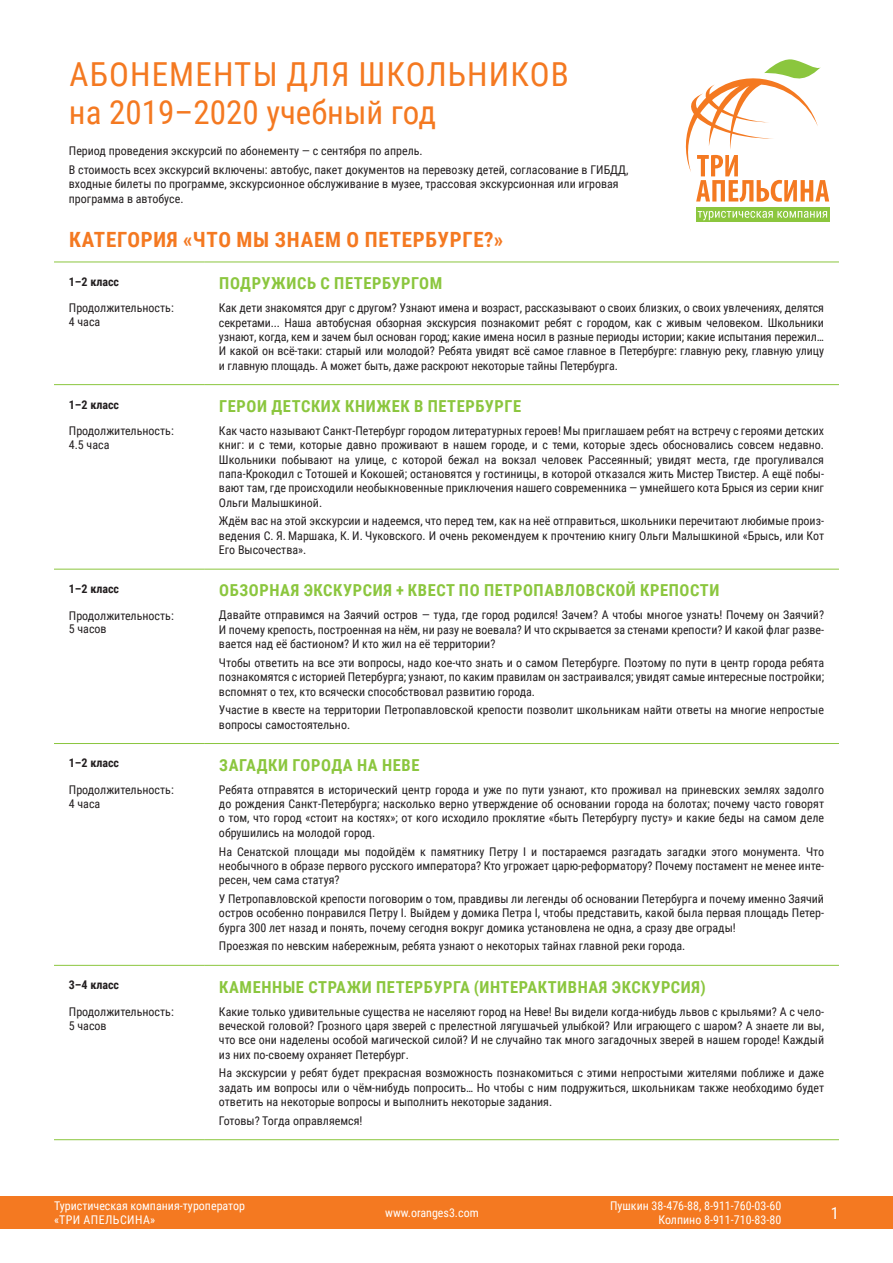
<style>
.page{position:relative;width:893px;height:1263px;background:#fff}
.page>*{position:absolute;margin:0;border:0;box-sizing:border-box;transform-origin:0 0}
.t1{font:33px/38.1px "Roboto Condensed";letter-spacing:.02em;color:#f47921}
.t2{font:700 21px "Roboto Condensed";letter-spacing:.035em;color:#f47921}
.t3{font:700 16.5px "Roboto Condensed";letter-spacing:.035em;color:#8bc63e}
.t4{font:16.5px "Roboto Condensed";color:#fff}
.t5{font:12px/14.4px "Roboto Condensed";color:#231f20;text-align:justify}
.t6{font:12px/14.4px "Roboto Condensed";color:#fff}
.t7{font:700 12px "Roboto Condensed";color:#231f20}
</style>
<div class="page">
<div style="left:0;top:1196px;width:893px;height:33px;background:#f47921"></div>
<hr style="left:54px;top:262px;width:150px;height:1px;background:#8bc63e">
<hr style="left:204px;top:262px;width:635px;height:1px;background:#8bc63e">
<hr style="left:54px;top:384px;width:150px;height:1px;background:#8bc63e">
<hr style="left:204px;top:384px;width:635px;height:1px;background:#8bc63e">
<hr style="left:54px;top:569px;width:150px;height:1px;background:#8bc63e">
<hr style="left:204px;top:569px;width:635px;height:1px;background:#8bc63e">
<hr style="left:54px;top:743px;width:150px;height:1px;background:#8bc63e">
<hr style="left:204px;top:743px;width:635px;height:1px;background:#8bc63e">
<hr style="left:54px;top:965px;width:150px;height:1px;background:#8bc63e">
<hr style="left:204px;top:965px;width:635px;height:1px;background:#8bc63e">
<hr style="left:54px;top:1139px;width:150px;height:1px;background:#8bc63e">
<hr style="left:204px;top:1139px;width:635px;height:1px;background:#8bc63e">
<div style="left:696px;top:207px;width:133px;height:14px;background:#8bc63e"></div>
<svg style="left:698px;top:211px;width:129px;height:9px"></svg>
<svg style="left:686px;top:59px;width:143px;height:143px"></svg>
<h1 class="t1" style="left:69px;top:54px;width:501px">АБОНЕМЕНТЫ ДЛЯ ШКОЛЬНИКОВ на 2019–2020 учебный год</h1>
<p class="t5" style="left:69px;top:141px;width:561px;line-height:18.6px">Период проведения экскурсий по абонементу — с сентября по апрель.<br>В стоимость всех экскурсий включены: автобус, пакет документов на перевозку детей, согласование в ГИБДД,</p>
<p class="t5" style="left:69px;top:176px;width:551px">входные билеты по программе, экскурсионное обслуживание в музее, трассовая экскурсионная или игровая программа в автобусе.</p>
<h2 class="t2" style="left:69px;top:225px;width:435px">КАТЕГОРИЯ «ЧТО МЫ ЗНАЕМ О ПЕТЕРБУРГЕ?»</h2>
<p class="t7" style="left:69px;top:273px;width:52px">1–2 класс</p>
<p class="t5" style="left:69px;top:301px;width:106px;line-height:13.8px">Продолжительность:<br>4 часа</p>
<h3 class="t3" style="left:219px;top:272px;width:224px">ПОДРУЖИСЬ С ПЕТЕРБУРГОМ</h3>
<p class="t5" style="left:219px;top:300px;width:606px">Как дети знакомятся друг с другом? Узнают имена и возраст, рассказывают о своих близких, о своих увлечениях, делятся секретами... Наша автобусная обзорная экскурсия познакомит ребят с городом, как с живым человеком. Школьники узнают, когда, кем и зачем был основан город; какие имена носил в разные периоды истории; какие испытания пережил… И какой он всё-таки: старый или молодой? Ребята увидят всё самое главное в Петербурге: главную реку, главную улицу и главную площадь. А может быть, даже раскроют некоторые тайны Петербурга.</p>
<p class="t7" style="left:69px;top:396px;width:52px">1–2 класс</p>
<p class="t5" style="left:69px;top:423px;width:106px;line-height:13.8px">Продолжительность:<br>4.5 часа</p>
<h3 class="t3" style="left:219px;top:394px;width:303px">ГЕРОИ ДЕТСКИХ КНИЖЕК В ПЕТЕРБУРГЕ</h3>
<p class="t5" style="left:219px;top:423px;width:607px">Как часто называют Санкт-Петербург городом литературных героев! Мы приглашаем ребят на встречу с героями детских книг: и с теми, которые давно проживают в нашем городе, и с теми, которые здесь обосновались совсем недавно.<br>Школьники побывают на улице, с которой бежал на вокзал человек Рассеянный; увидят места, где прогуливался папа-Крокодил с Тотошей и Кокошей; остановятся у гостиницы, в которой отказался жить Мистер Твистер. А ещё побы&shy;вают там, где происходили необыкновенные приключения нашего современника — умнейшего кота Брыся из серии книг Ольги Малышкиной.</p>
<p class="t5" style="left:219px;top:513px;width:607px">Ждём вас на этой экскурсии и надеемся, что перед тем, как на неё отправиться, школьники перечитают любимые произ&shy;ведения С. Я. Маршака, К. И. Чуковского. И очень рекомендуем к прочтению книгу Ольги Малышкиной «Брысь, или Кот Его Высочества».</p>
<p class="t7" style="left:69px;top:580px;width:52px">1–2 класс</p>
<p class="t5" style="left:69px;top:608px;width:106px;line-height:13.8px">Продолжительность:<br>5 часов</p>
<h3 class="t3" style="left:219px;top:579px;width:502px">ОБЗОРНАЯ ЭКСКУРСИЯ + КВЕСТ ПО ПЕТРОПАВЛОВСКОЙ КРЕПОСТИ</h3>
<p class="t5" style="left:219px;top:607px;width:607px">Давайте отправимся на Заячий остров — туда, где город родился! Зачем? А чтобы многое узнать! Почему он Заячий?<br>И почему крепость, построенная на нём, ни разу не воевала? И что скрывается за стенами крепости? И какой флаг разве&shy;вается над её бастионом? И кто жил на её территории?</p>
<p class="t5" style="left:219px;top:655px;width:607px">Чтобы ответить на все эти вопросы, надо кое-что знать и о самом Петербурге. Поэтому по пути в центр города ребята познакомятся с историей Петербурга; узнают, по каким правилам он застраивался; увидят самые интересные постройки; вспомнят о тех, кто всячески способствовал развитию города.</p>
<p class="t5" style="left:219px;top:702px;width:607px">Участие в квесте на территории Петропавловской крепости позволит школьникам найти ответы на многие непростые вопросы самостоятельно.</p>
<p class="t7" style="left:69px;top:755px;width:52px">1–2 класс</p>
<p class="t5" style="left:69px;top:782px;width:106px;line-height:13.8px">Продолжительность:<br>4 часа</p>
<h3 class="t3" style="left:219px;top:753px;width:202px">ЗАГАДКИ ГОРОДА НА НЕВЕ</h3>
<p class="t5" style="left:219px;top:782px;width:607px">Ребята отправятся в исторический центр города и уже по пути узнают, кто проживал на приневских землях задолго до рождения Санкт-Петербурга; насколько верно утверждение об основании города на болотах; почему часто говорят о том, что город «стоит на костях»; от кого исходило проклятие «быть Петербургу пусту» и какие беды на самом деле обрушились на молодой город.</p>
<p class="t5" style="left:219px;top:844px;width:607px">На Сенатской площади мы подойдём к памятнику Петру I и постараемся разгадать загадки этого монумента. Что необычного в образе первого русского императора? Кто угрожает царю-реформатору? Почему постамент не менее инте&shy;ресен, чем сама статуя?</p>
<p class="t5" style="left:219px;top:891px;width:607px">У Петропавловской крепости поговорим о том, правдивы ли легенды об основании Петербурга и почему именно Заячий остров особенно понравился Петру I. Выйдем у домика Петра I, чтобы представить, какой была первая площадь Петер&shy;бурга 300 лет назад и понять, почему сегодня вокруг домика установлена не одна, а сразу две ограды!</p>
<p class="t5" style="left:219px;top:938px;width:468px">Проезжая по невским набережным, ребята узнают о некоторых тайнах главной реки города.</p>
<p class="t7" style="left:69px;top:976px;width:52px">3–4 класс</p>
<p class="t5" style="left:69px;top:1004px;width:106px;line-height:13.8px">Продолжительность:<br>5 часов</p>
<h3 class="t3" style="left:219px;top:975px;width:488px">КАМЕННЫЕ СТРАЖИ ПЕТЕРБУРГА (ИНТЕРАКТИВНАЯ ЭКСКУРСИЯ)</h3>
<p class="t5" style="left:219px;top:1003px;width:607px">Какие только удивительные существа не населяют город на Неве! Вы видели когда-нибудь львов с крыльями? А с чело&shy;веческой головой? Грозного царя зверей с прелестной лягушачьей улыбкой? Или играющего с шаром? А знаете ли вы, что все они наделены особой магической силой? И не случайно так много загадочных зверей в нашем городе! Каждый из них по-своему охраняет Петербург.</p>
<p class="t5" style="left:219px;top:1065px;width:607px">На экскурсии у ребят будет прекрасная возможность познакомиться с этими непростыми жителями поближе и даже задать им вопросы или о чём-нибудь попросить… Но чтобы с ним подружиться, школьникам также необходимо будет ответить на некоторые вопросы и выполнить некоторые задания.</p>
<p class="t5" style="left:219px;top:1113px;width:145px">Готовы? Тогда оправляемся!</p>
<p class="t6" style="left:54px;top:1198px;width:193px">Туристическая компания-туроператор «ТРИ АПЕЛЬСИНА»</p>
<p class="t6" style="left:385px;top:1205px;width:95px">www.oranges3.com</p>
<p class="t6" style="left:610px;top:1198px;width:173px;text-align:right">Пушкин 38-476-88, 8-911-760-03-60<br>Колпино 8-911-710-83-80</p>
<h3 class="t4" style="left:831px;top:1201px;width:10px">1</h3>
</div>
